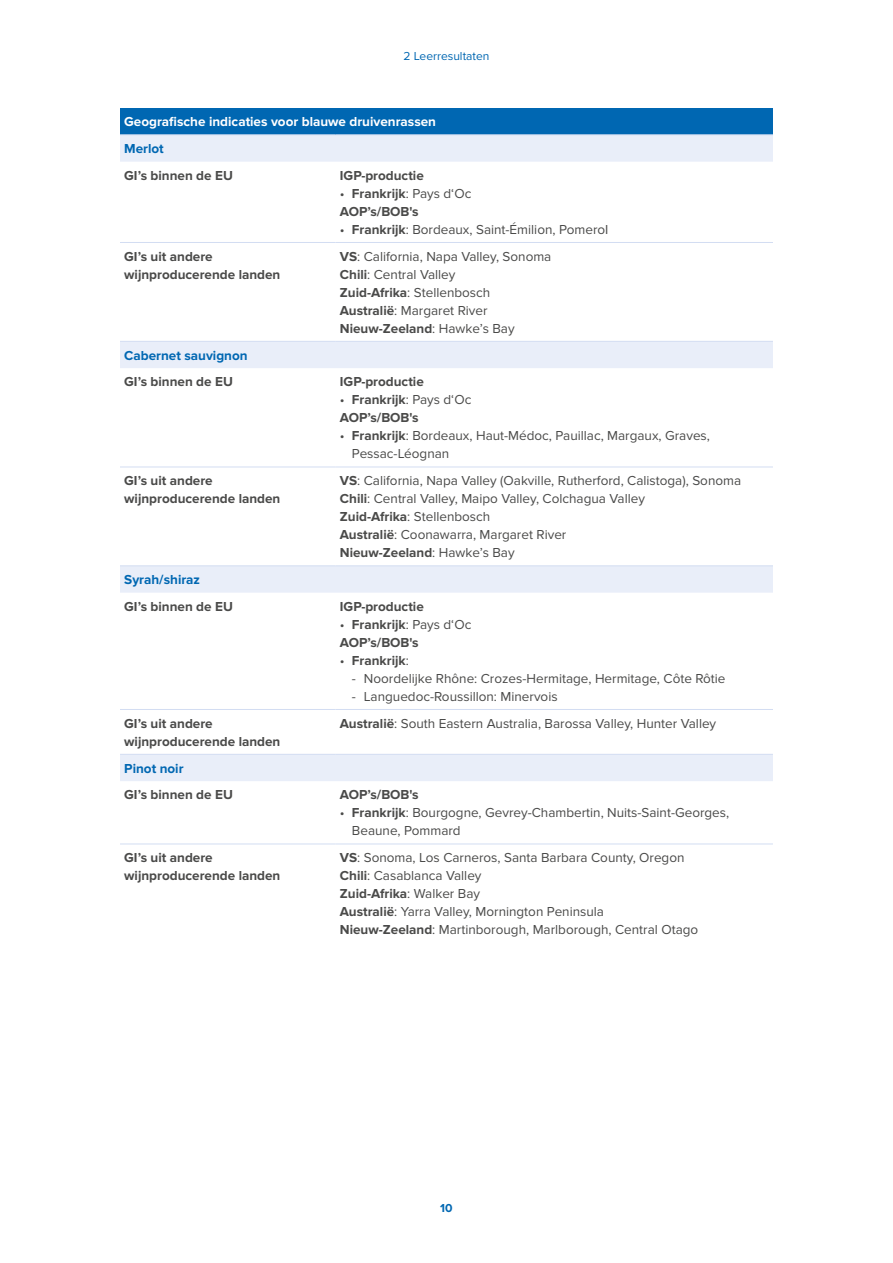
<style>
.page{position:relative;width:893px;height:1263px;background:#fff}
.page>*{position:absolute;margin:0;border:0;box-sizing:border-box;transform-origin:0 0}
.t1{font:13.5px/18px "Proxima Nova";color:#4a4a49}
.t2{font:700 13.5px/18px "Proxima Nova";color:#4a4a49}
.t3{font:700 13.5px "Proxima Nova";color:#fff}
.t4{font:700 13.5px "Proxima Nova";color:#0067b2}
.t5{font:12px "Proxima Nova";color:#0067b2}
.t6{font:700 12px "Proxima Nova";color:#0067b2}
.s1{font-weight:400}
.s2{font-weight:700}
</style>
<div class="page">
<div style="left:120px;top:108px;width:653px;height:27px;background:#0067b2"></div>
<svg style="left:120px;top:135px;width:653px;height:646px"></svg>
<hr style="left:120px;top:134px;width:216px;height:1px;background:#d3ddf2">
<hr style="left:336px;top:134px;width:437px;height:1px;background:#d3ddf2">
<hr style="left:120px;top:341px;width:216px;height:1px;background:#d3ddf2">
<hr style="left:336px;top:341px;width:437px;height:1px;background:#d3ddf2">
<hr style="left:120px;top:565px;width:216px;height:1px;background:#d3ddf2">
<hr style="left:336px;top:565px;width:437px;height:1px;background:#d3ddf2">
<hr style="left:120px;top:754px;width:216px;height:1px;background:#d3ddf2">
<hr style="left:336px;top:754px;width:437px;height:1px;background:#d3ddf2">
<hr style="left:120px;top:242px;width:216px;height:1px;background:#d3ddf2">
<hr style="left:336px;top:242px;width:437px;height:1px;background:#d3ddf2">
<hr style="left:120px;top:467px;width:216px;height:1px;background:#d3ddf2">
<hr style="left:336px;top:467px;width:437px;height:1px;background:#d3ddf2">
<hr style="left:120px;top:709px;width:216px;height:1px;background:#d3ddf2">
<hr style="left:336px;top:709px;width:437px;height:1px;background:#d3ddf2">
<hr style="left:120px;top:843px;width:216px;height:1px;background:#d3ddf2">
<hr style="left:336px;top:843px;width:437px;height:1px;background:#d3ddf2">
<p class="t5" style="left:404px;top:49px;width:87px">2 Leerresultaten</p>
<p class="t3" style="left:124px;top:114px;width:313px">Geografische indicaties voor blauwe druivenrassen</p>
<p class="t4" style="left:124px;top:141px;width:41px">Merlot</p>
<p class="t2" style="left:124px;top:167px;width:110px">GI’s binnen de EU</p>
<p class="t2" style="left:340px;top:167px;width:85px">IGP-productie</p>
<p class="t2" style="left:340px;top:185px;width:133px"><span class="s1">•</span> Frankrijk<span class="s1">: Pays d‘Oc<br></span>AOP’s/BOB's</p>
<p class="t1" style="left:340px;top:221px;width:270px">• <span class="s2">Frankrijk</span>: Bordeaux, Saint-Émilion, PomeroI</p>
<p class="t2" style="left:124px;top:248px;width:158px">GI’s uit andere wijnproducerende landen</p>
<p class="t1" style="left:340px;top:247px;width:213px"><span class="s2">VS</span>: California, Napa Valley, Sonoma<br><span class="s2">Chili</span>: Central Valley<br><span class="s2">Zuid-Afrika</span>: Stellenbosch<br><span class="s2">Australië</span>: Margaret River<br><span class="s2">Nieuw-Zeeland</span>: Hawke’s Bay</p>
<p class="t4" style="left:124px;top:347px;width:125px">Cabernet sauvignon</p>
<p class="t2" style="left:124px;top:373px;width:110px">GI’s binnen de EU</p>
<p class="t2" style="left:340px;top:373px;width:85px">IGP-productie</p>
<p class="t2" style="left:340px;top:391px;width:133px"><span class="s1">•</span> Frankrijk<span class="s1">: Pays d‘Oc<br></span>AOP’s/BOB's</p>
<p class="t1" style="left:352px;top:427px;width:360px;text-indent:-12px">• <span class="s2">Frankrijk</span>: Bordeaux, Haut-Médoc, Pauillac, Margaux, Graves,<br>Pessac-Léognan</p>
<p class="t2" style="left:124px;top:472px;width:158px">GI’s uit andere wijnproducerende landen</p>
<p class="t1" style="left:340px;top:472px;width:403px"><span class="s2">VS</span>: California, Napa Valley (Oakville, Rutherford, Calistoga), Sonoma <span class="s2">Chili</span>: Central Valley, Maipo Valley, Colchagua Valley<br><span class="s2">Zuid-Afrika</span>: Stellenbosch<br><span class="s2">Australië</span>: Coonawarra, Margaret River<br><span class="s2">Nieuw-Zeeland</span>: Hawke’s Bay</p>
<p class="t4" style="left:124px;top:572px;width:77px">Syrah/shiraz</p>
<p class="t2" style="left:124px;top:598px;width:110px">GI’s binnen de EU</p>
<p class="t2" style="left:340px;top:598px;width:85px">IGP-productie</p>
<p class="t2" style="left:340px;top:616px;width:133px"><span class="s1">•</span> Frankrijk<span class="s1">: Pays d‘Oc<br></span>AOP’s/BOB's</p>
<p class="t2" style="left:340px;top:652px;width:70px"><span class="s1">•</span> Frankrijk<span class="s1">:</span></p>
<p class="t1" style="left:352px;top:670px;width:375px">- Noordelijke Rhône: Crozes-Hermitage, Hermitage, Côte Rôtie</p>
<p class="t1" style="left:352px;top:688px;width:207px">- Languedoc-Roussillon: Minervois</p>
<p class="t2" style="left:124px;top:714px;width:158px">GI’s uit andere wijnproducerende landen</p>
<p class="t1" style="left:340px;top:714px;width:378px"><span class="s2">Australië</span>: South Eastern Australia, Barossa Valley, Hunter Valley</p>
<p class="t4" style="left:124px;top:760px;width:61px">Pinot noir</p>
<p class="t2" style="left:124px;top:786px;width:110px">GI’s binnen de EU</p>
<p class="t2" style="left:340px;top:786px;width:80px">AOP’s/BOB's</p>
<p class="t1" style="left:352px;top:804px;width:379px;text-indent:-12px">• <span class="s2">Frankrijk</span>: Bourgogne, Gevrey-Chambertin, Nuits-Saint-Georges,<br>Beaune, Pommard</p>
<p class="t2" style="left:124px;top:849px;width:158px">GI’s uit andere wijnproducerende landen</p>
<p class="t1" style="left:340px;top:849px;width:360px"><span class="s2">VS</span>: Sonoma, Los Carneros, Santa Barbara County, Oregon <span class="s2">Chili</span>: Casablanca Valley<br><span class="s2">Zuid-Afrika</span>: Walker Bay<br><span class="s2">Australië</span>: Yarra Valley, Mornington Peninsula <span class="s2">Nieuw-Zeeland</span>: Martinborough, Marlborough, Central Otago</p>
<p class="t6" style="left:440px;top:1201px;width:14px">10</p>
</div>
